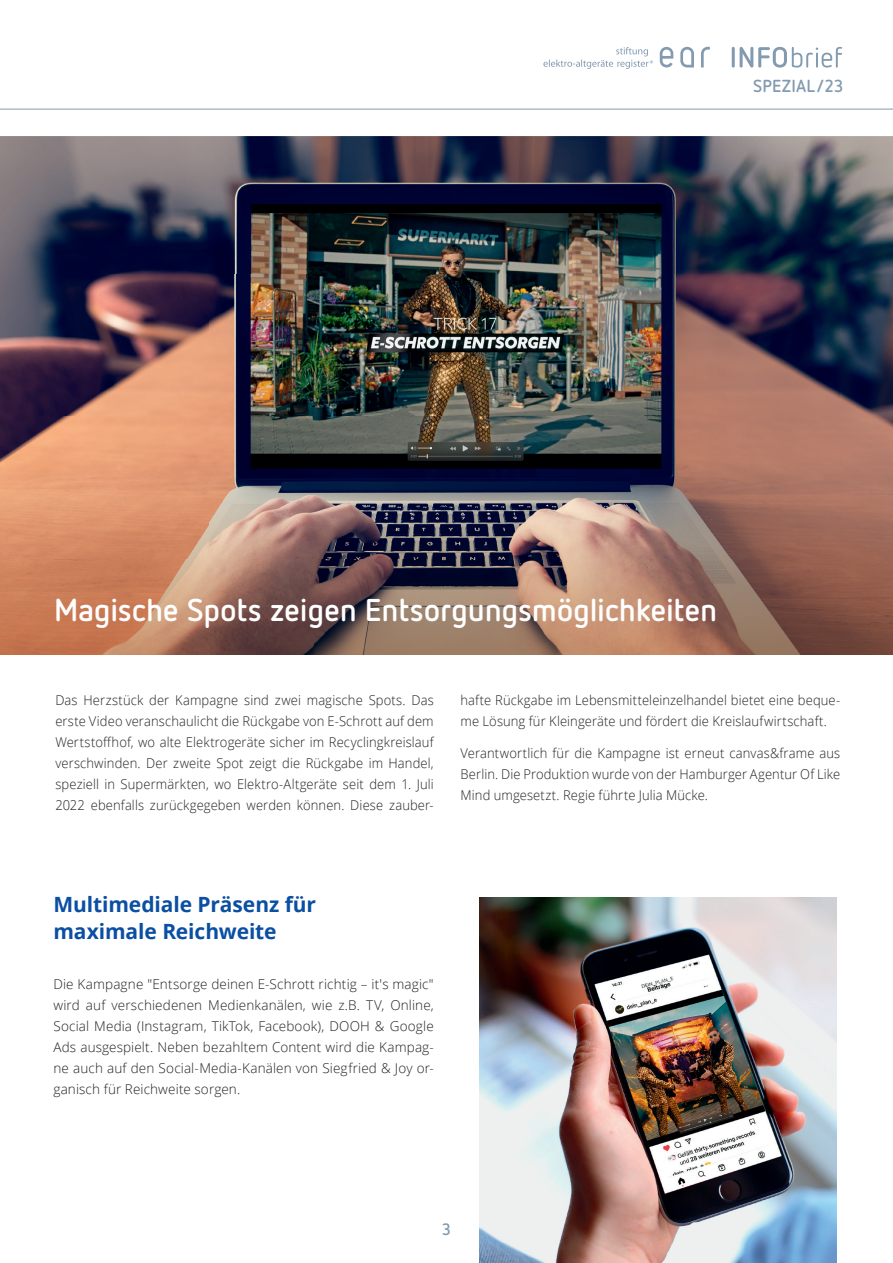
<style>
.page{position:relative;width:893px;height:1263px;background:#fff}
.page>*{position:absolute;margin:0;border:0;box-sizing:border-box;transform-origin:0 0}
.t1{font:700 31.5px "Netto OT";letter-spacing:-.005em;color:#fff}
.t2{font:700 21px/27px "Open Sans";letter-spacing:-.005em;color:#0a4fa2}
.t3{font:700 17.4px "Netto OT";letter-spacing:.01em;color:#829bb0}
.t4{font:700 16.5px "Netto OT";color:#829bb0}
.t5{font:300 13.5px/21px "Open Sans";letter-spacing:.01em;color:#231f20;text-align:justify;scale:.96 1}
.t6{font:300 13.5px/21px "Open Sans";letter-spacing:.01em;color:#231f20;text-align:justify}
</style>
<div class="page">
<img style="left:0;top:136px;width:893px;height:138px">
<img style="left:0;top:274px;width:893px;height:381px">
<img style="left:479px;top:897px;width:358px;height:366px">
<svg style="left:660px;top:47px;width:13px;height:21px"></svg>
<svg style="left:680px;top:47px;width:14px;height:21px"></svg>
<svg style="left:701px;top:47px;width:9px;height:20px"></svg>
<svg style="left:543px;top:47px;width:110px;height:22px"></svg>
<svg style="left:732px;top:47px;width:110px;height:21px"></svg>
<hr style="left:0;top:109px;width:893px;height:1px;background:#829bb0">
<p class="t3" style="left:753px;top:75px;width:92px">SPEZIAL/23</p>
<h1 class="t1" style="left:54px;top:590px;width:665px">Magische Spots zeigen Entsorgungsmöglichkeiten</h1>
<p class="t5" style="left:55px;top:689px;width:396px">Das Herzstück der Kampagne sind zwei magische Spots. Das erste Video veranschaulicht die Rückgabe von E-Schrott auf dem Wertstoffhof, wo alte Elektrogeräte sicher im Recyclingkreislauf verschwinden. Der zweite Spot zeigt die Rückgabe im Handel, speziell in Supermärkten, wo Elektro-Altgeräte seit dem 1. Juli 2022 ebenfalls zurückgegeben werden können. Diese zauber-</p>
<p class="t5" style="left:461px;top:689px;width:397px">hafte Rückgabe im Lebensmitteleinzelhandel bietet eine beque&shy;me Lösung für Kleingeräte und fördert die Kreislaufwirtschaft.</p>
<p class="t5" style="left:461px;top:742px;width:397px">Verantwortlich für die Kampagne ist erneut canvas&amp;frame aus Berlin. Die Produktion wurde von der Hamburger Agentur Of Like Mind umgesetzt. Regie führte Julia Mücke.</p>
<h2 class="t2" style="left:53px;top:891px;width:264px">Multimediale Präsenz für maximale Reichweite</h2>
<p class="t6" style="left:53px;top:973px;width:382px">Die Kampagne "Entsorge deinen E-Schrott richtig – it's magic" wird auf verschiedenen Medienkanälen, wie z.B. TV, Online, Social Media (Instagram, TikTok, Facebook), DOOH &amp; Google Ads ausgespielt. Neben bezahltem Content wird die Kampag&shy;ne auch auf den Social-Media-Kanälen von Siegfried &amp; Joy or&shy;ganisch für Reichweite sorgen.</p>
<p class="t4" style="left:442px;top:1219px;width:10px">3</p>
</div>
